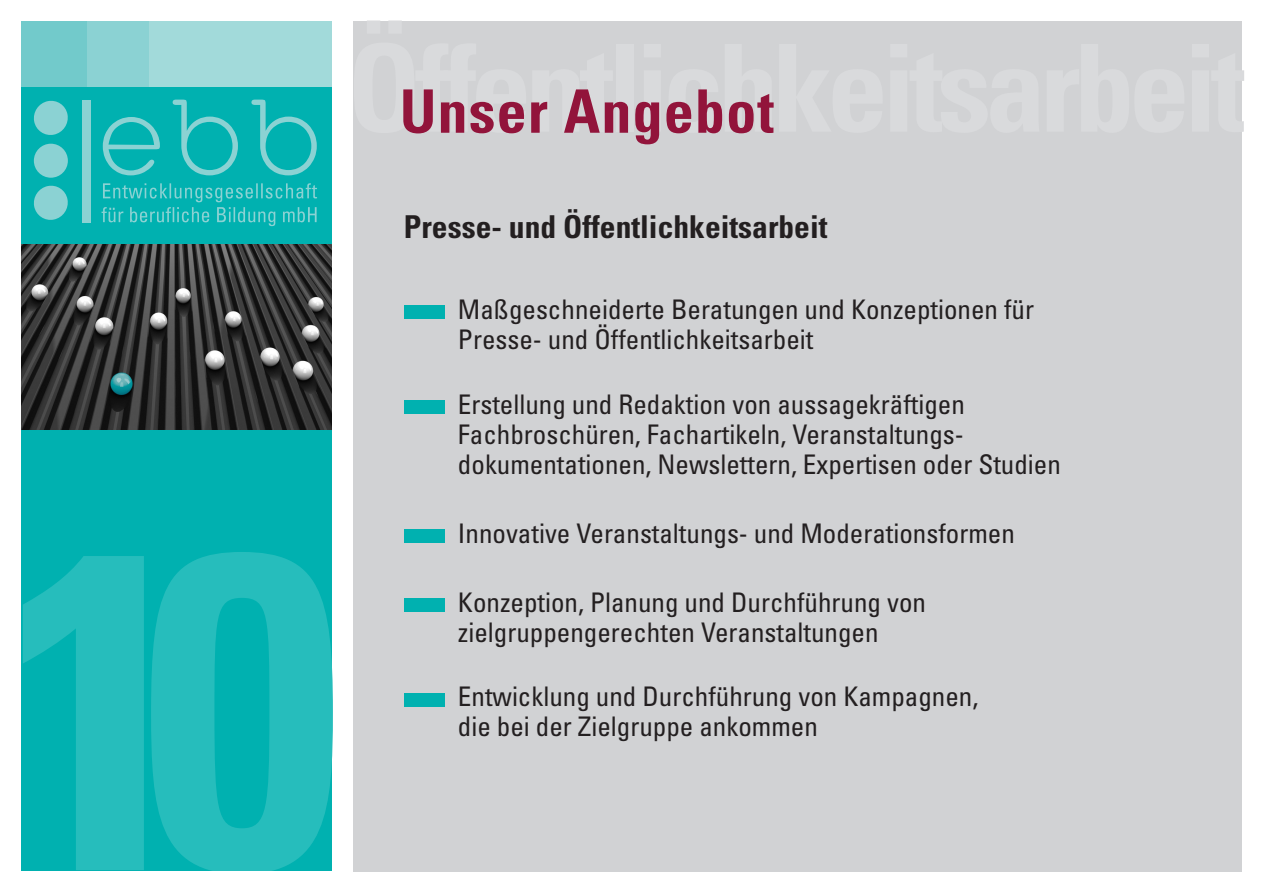
<style>
.page{position:relative;width:1263px;height:893px;background:#fff}
.page>*{position:absolute;margin:0;border:0;box-sizing:border-box;transform-origin:0 0}
.t1{font:700 condensed 450px "Univers";color:#26bdbc}
.t2{font:700 condensed 60px "Univers";letter-spacing:.02em;color:#92143b}
.t3{font:700 condensed 31.5px "Univers";color:#231f20}
.t4{font:condensed 27px/30px "Univers";color:#231f20}
</style>
<div class="page">
<div style="left:353px;top:21px;width:889px;height:851px;background:#d1d2d4"></div>
<div style="left:21px;top:21px;width:311px;height:230px;background:#00b1b0"></div>
<div style="left:21px;top:426px;width:311px;height:446px;background:#00b1b0"></div>
<div style="left:86px;top:21px;width:65px;height:65px;background:#8bd2d3"></div>
<div style="left:149px;top:21px;width:183px;height:65px;background:#a2dada"></div>
<div style="left:21px;top:21px;width:66px;height:65px;background:#72cacb"></div>
<svg style="left:34px;top:100px;width:34px;height:35px"></svg>
<div style="left:34px;top:144px;width:34px;height:34px;background:#8bd2d3;border-radius:50%"></div>
<svg style="left:34px;top:185px;width:34px;height:35px"></svg>
<svg style="left:103px;top:100px;width:214px;height:75px"></svg>
<svg style="left:102px;top:183px;width:215px;height:43px"></svg>
<div style="left:82px;top:100px;width:9px;height:122px;background:#8bd2d3"></div>
<img style="left:21px;top:244px;width:311px;height:185px">
<div style="left:404px;top:306px;width:40px;height:13px;background:#00b1b0"></div>
<div style="left:404px;top:400px;width:40px;height:14px;background:#00b1b0"></div>
<div style="left:404px;top:529px;width:40px;height:14px;background:#00b1b0"></div>
<div style="left:404px;top:598px;width:40px;height:14px;background:#00b1b0"></div>
<div style="left:404px;top:693px;width:40px;height:13px;background:#00b1b0"></div>
<div style="left:0;top:871px;width:344px;height:22px;background:#fff"></div>
<h1 class="t1" style="left:1px;top:434px;width:343px">10</h1>
<h2 class="t2" style="left:400px;top:75px;width:376px">Unser Angebot</h2>
<p class="t3" style="left:404px;top:207px;width:425px">Presse- und Öffentlichkeitsarbeit</p>
<p class="t4" style="left:458px;top:294px;width:577px">Maßgeschneiderte Beratungen und Konzeptionen für<br>Presse- und Öffentlichkeitsarbeit</p>
<p class="t4" style="left:458px;top:389px;width:604px">Erstellung und Redaktion von aussagekräftigen<br>Fachbroschüren, Fachartikeln, Veranstaltungs&shy;dokumentationen, Newslettern, Expertisen oder Studien</p>
<p class="t4" style="left:458px;top:518px;width:558px">Innovative Veranstaltungs- und Moderationsformen</p>
<p class="t4" style="left:458px;top:587px;width:469px">Konzeption, Planung und Durchführung von zielgruppengerechten Veranstaltungen</p>
<p class="t4" style="left:458px;top:681px;width:522px">Entwicklung und Durchführung von Kampagnen, die bei der Zielgruppe ankommen</p>
</div>
